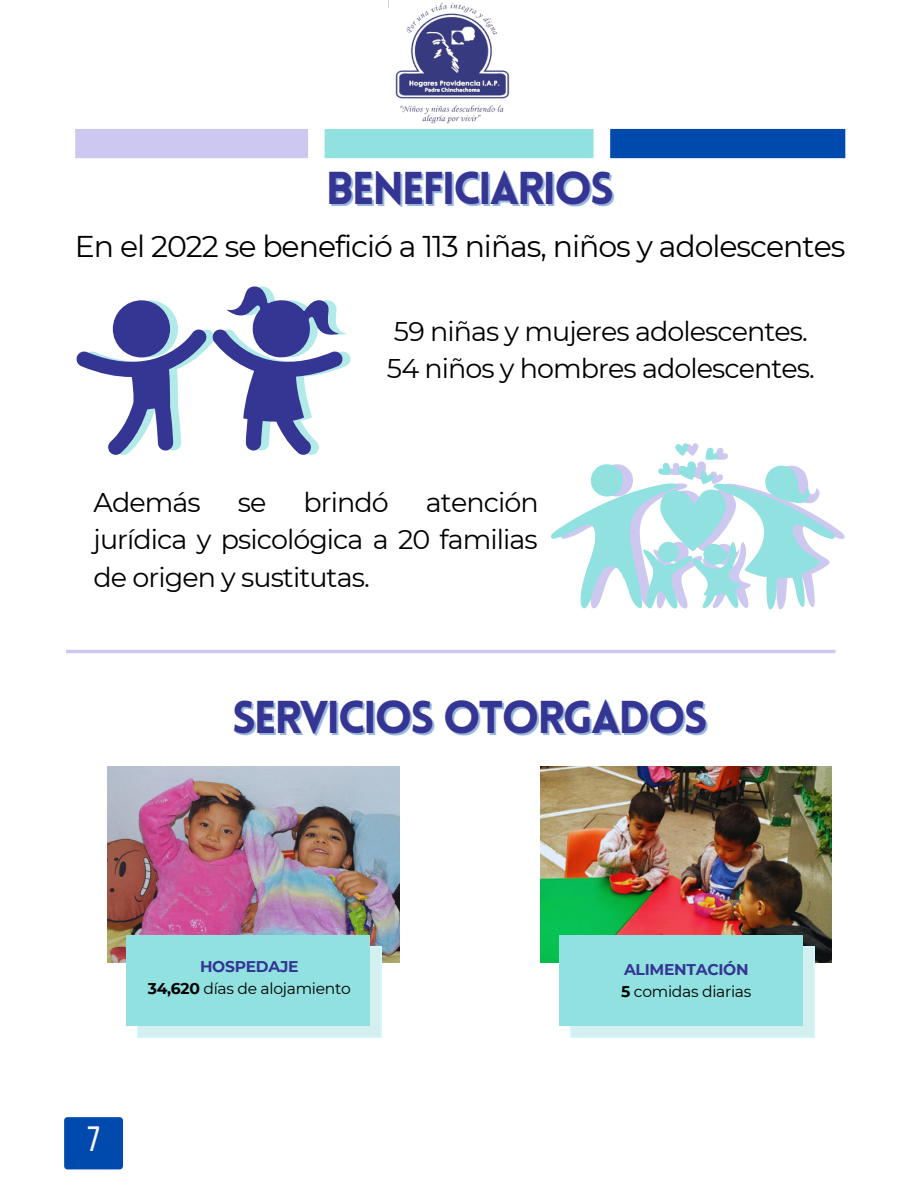
<style>
.page{position:relative;width:918px;height:1188px;background:#fff}
.page>*{position:absolute;margin:0;border:0;box-sizing:border-box;transform-origin:0 0}
.t1{font:900 45px "Lovelo";letter-spacing:-.045em;color:#353594}
.t2{font:35.1px "Bebas Neue";color:#faf5ee}
.t3{font:30px "Montserrat";letter-spacing:-.035em;color:#000}
.t4{font:27px/37.2px "Montserrat";letter-spacing:-.035em;color:#000;text-align:justify}
.t5{font:15.45px "Montserrat";letter-spacing:-.02em;color:#000}
.t6{font:700 15.45px "Montserrat";letter-spacing:-.02em;color:#353594}
.s1{font-weight:700}
</style>
<div class="page">
<div style="left:64px;top:1117px;width:59px;height:52px;background:#004aad;border-radius:3px"></div>
<div style="left:75px;top:129px;width:233px;height:29px;background:#ccc8ef"></div>
<div style="left:325px;top:129px;width:268px;height:29px;background:#90e1df"></div>
<div style="left:610px;top:129px;width:235px;height:29px;background:#004aad"></div>
<img style="left:388px;top:0;width:122px;height:124px">
<svg style="left:76px;top:286px;width:268px;height:169px"></svg>
<hr style="left:66px;top:650px;width:770px;height:3px;background:#ccc8ef">
<svg style="left:551px;top:443px;width:294px;height:167px"></svg>
<img style="left:108px;top:767px;width:291px;height:195px">
<svg style="left:138px;top:946px;width:243px;height:91px"></svg>
<div style="left:126px;top:935px;width:244px;height:91px;background:#90e1df"></div>
<img style="left:540px;top:767px;width:292px;height:195px">
<svg style="left:571px;top:946px;width:243px;height:91px"></svg>
<div style="left:559px;top:935px;width:244px;height:91px;background:#90e1df"></div>
<p class="t1" style="left:326px;top:171px;width:289px">BENEFICIARIOS</p>
<p class="t3" style="left:75px;top:228px;width:772px">En el 2022 se benefició a 113 niñas, niños y adolescentes</p>
<p class="t4" style="left:394px;top:313px;width:415px">59 niñas y mujeres adolescentes.</p>
<p class="t4" style="left:387px;top:350px;width:429px">54 niños y hombres adolescentes.</p>
<p class="t4" style="left:94px;top:484px;width:447px;text-indent:332px">atención jurídica y psicológica a 20 familias de origen y sustitutas.</p>
<p class="t4" style="left:94px;top:484px;width:109px">Además</p>
<p class="t4" style="left:238px;top:484px;width:30px">se</p>
<p class="t4" style="left:304px;top:484px;width:87px">brindó</p>
<p class="t1" style="left:232px;top:699px;width:477px">SERVICIOS OTORGADOS</p>
<p class="t6" style="left:200px;top:957px;width:100px">HOSPEDAJE</p>
<p class="t5" style="left:148px;top:979px;width:205px"><span class="s1">34,620</span> días de alojamiento</p>
<p class="t2" style="left:87px;top:1124px;width:15px">7</p>
<p class="t6" style="left:624px;top:960px;width:126px">ALIMENTACIÓN</p>
<p class="t5" style="left:621px;top:982px;width:132px"><span class="s1">5</span> comidas diarias</p>
</div>
